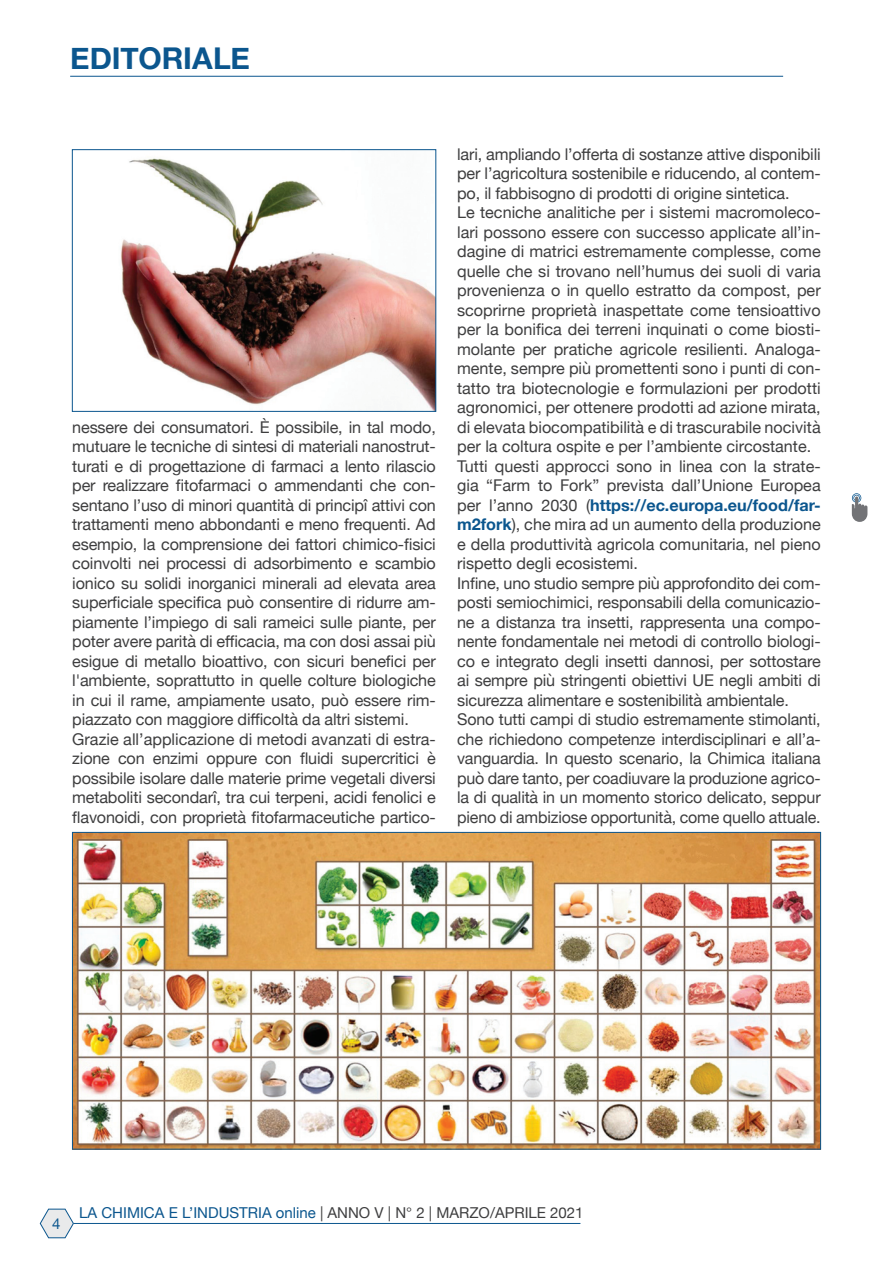
<style>
.page{position:relative;width:893px;height:1263px;background:#fff}
.page>*{position:absolute;margin:0;border:0;box-sizing:border-box;transform-origin:0 0}
.t1{font:700 30px "Helvetica Neue";color:#0b568e}
.Normale{font:16.2px/19.5px "Helvetica Neue";letter-spacing:-.01em;color:#3e3e3f;text-align:justify}
.t2{font:15px "Helvetica Neue";color:#0b568e}
.s1{font-weight:700;color:#0b568e}
.s2{color:#3e3e3f}
</style>
<div class="page">
<svg style="left:40px;top:1209px;width:34px;height:29px"></svg>
<hr style="left:74px;top:1223px;width:506px;height:1px;background:#0b568e">
<hr style="left:70px;top:76px;width:713px;height:1px;background:#0b568e">
<svg style="left:852px;top:493px;width:15px;height:29px"></svg>
<img style="left:121px;top:158px;width:313px;height:251px">
<img style="left:74px;top:834px;width:745px;height:313px">
<h1 class="t1" style="left:70px;top:35px;width:181px">EDITORIALE</h1>
<p class="Normale" style="left:72px;top:418px;width:365px">nessere dei consumatori. È possibile, in tal modo, mutuare le tecniche di sintesi di materiali nanostrut&shy;turati e di progettazione di farmaci a lento rilascio per realizzare fitofarmaci o ammendanti che con&shy;sentano l’uso di minori quantità di principî attivi con trattamenti meno abbondanti e meno frequenti. Ad esempio, la comprensione dei fattori chimico-fisici coinvolti nei processi di adsorbimento e scambio ionico su solidi inorganici minerali ad elevata area superficiale specifica può consentire di ridurre am&shy;piamente l’impiego di sali rameici sulle piante, per poter avere parità di efficacia, ma con dosi assai più esigue di metallo bioattivo, con sicuri benefici per l'ambiente, soprattutto in quelle colture biologiche in cui il rame, ampiamente usato, può essere rim&shy;piazzato con maggiore difficoltà da altri sistemi.</p>
<p class="Normale" style="left:72px;top:730px;width:365px">Grazie all’applicazione di metodi avanzati di estra&shy;zione con enzimi oppure con fluidi supercritici è possibile isolare dalle materie prime vegetali diversi metaboliti secondarî, tra cui terpeni, acidi fenolici e flavonoidi, con proprietà fitofarmaceutiche partico-</p>
<p class="Normale" style="left:457px;top:145px;width:365px">lari, ampliando l’offerta di sostanze attive disponibili per l’agricoltura sostenibile e riducendo, al contem&shy;po, il fabbisogno di prodotti di origine sintetica.</p>
<p class="Normale" style="left:457px;top:204px;width:365px">Le tecniche analitiche per i sistemi macromoleco&shy;lari possono essere con successo applicate all’in&shy;dagine di matrici estremamente complesse, come quelle che si trovano nell’humus dei suoli di varia provenienza o in quello estratto da compost, per scoprirne proprietà inaspettate come tensioattivo per la bonifica dei terreni inquinati o come biosti&shy;molante per pratiche agricole resilienti. Analoga&shy;mente, sempre più promettenti sono i punti di con&shy;tatto tra biotecnologie e formulazioni per prodotti agronomici, per ottenere prodotti ad azione mirata, di elevata biocompatibilità e di trascurabile nocività per la coltura ospite e per l’ambiente circostante.</p>
<p class="Normale" style="left:457px;top:457px;width:365px">Tutti questi approcci sono in linea con la strate&shy;gia “Farm to Fork” prevista dall’Unione Europea per l’anno 2030 (<span class="s1">https://ec.europa.eu/food/far&shy;m2fork</span>), che mira ad un aumento della produzione e della produttività agricola comunitaria, nel pieno rispetto degli ecosistemi.</p>
<p class="Normale" style="left:457px;top:574px;width:365px">Infine, uno studio sempre più approfondito dei com&shy;posti semiochimici, responsabili della comunicazio&shy;ne a distanza tra insetti, rappresenta una compo&shy;nente fondamentale nei metodi di controllo biologi&shy;co e integrato degli insetti dannosi, per sottostare ai sempre più stringenti obiettivi UE negli ambiti di sicurezza alimentare e sostenibilità ambientale.</p>
<p class="Normale" style="left:457px;top:711px;width:365px">Sono tutti campi di studio estremamente stimolanti, che richiedono competenze interdisciplinari e all’a&shy;vanguardia. In questo scenario, la Chimica italiana può dare tanto, per coadiuvare la produzione agrico&shy;la di qualità in un momento storico delicato, seppur pieno di ambiziose opportunità, come quello attuale.</p>
<p class="t2" style="left:52px;top:1212px;width:10px">4</p>
<p class="t2" style="left:79px;top:1202px;width:506px">LA CHIMICA E L’INDUSTRIA online <span class="s2">| ANNO V | N° 2 | MARZO/APRILE 2021</span></p>
</div>
